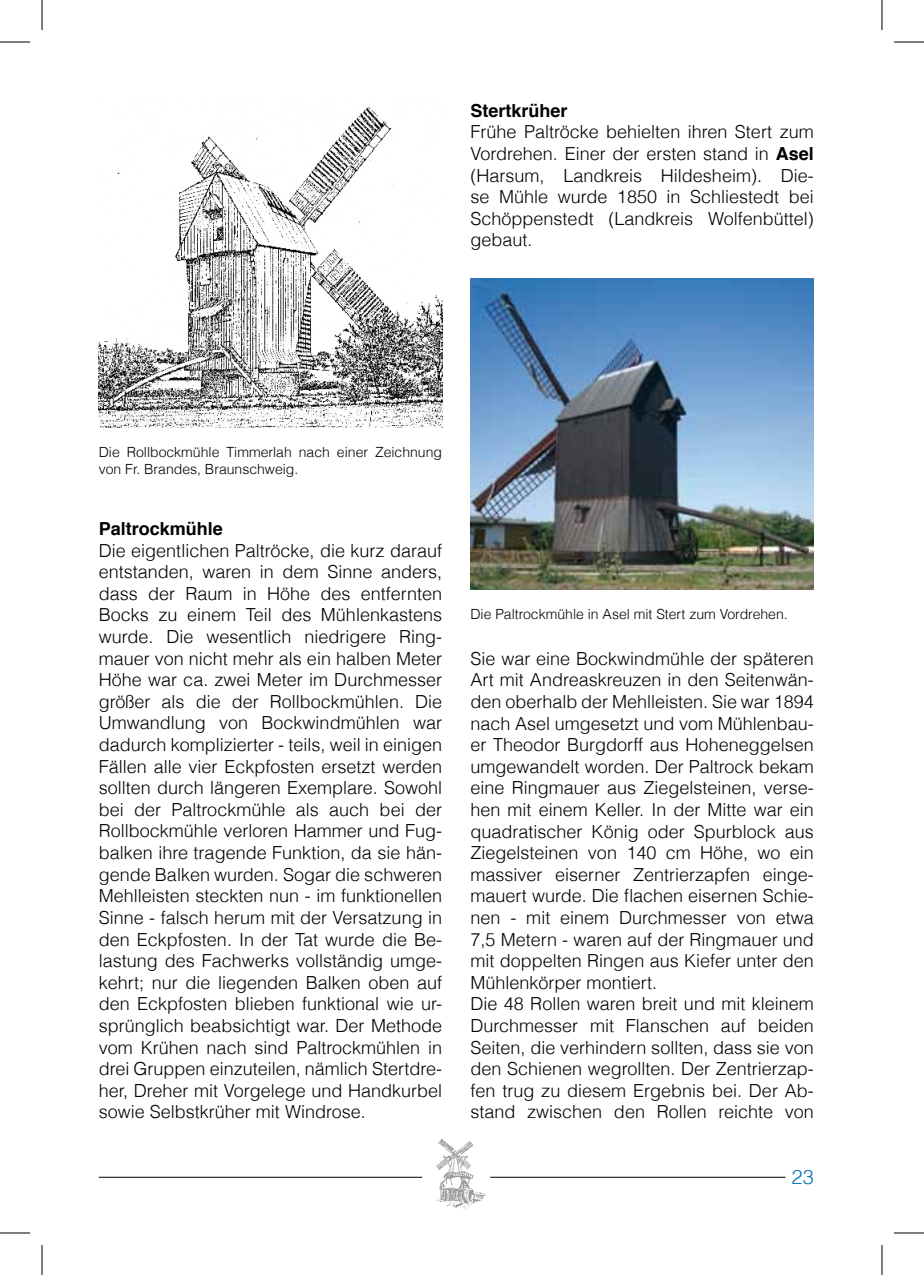
<style>
.page{position:relative;width:924px;height:1275px;background:#fff}
.page>*{position:absolute;margin:0;border:0;box-sizing:border-box;transform-origin:0 0}
.t1{font:300 20px "Helvetica";color:#0073b2}
.t2{font:300 18px/21.6px "Helvetica";color:#000;text-align:justify}
.t3{font:700 18px "Helvetica";color:#000}
.t4{font:300 14px/16.8px "Helvetica";color:#000}
.s1{font-weight:700}
</style>
<div class="page">
<hr style="left:490px;top:1176px;width:295px;height:1px;background:#000">
<hr style="left:99px;top:1176px;width:323px;height:1px;background:#000">
<img style="left:436px;top:1138px;width:51px;height:73px">
<img style="left:99px;top:100px;width:343px;height:328px">
<img style="left:470px;top:278px;width:343px;height:311px">
<hr style="left:0;top:42px;width:30px;height:1px;background:#000">
<hr style="left:893px;top:42px;width:30px;height:1px;background:#000">
<hr style="left:0;top:1232px;width:30px;height:1px;background:#000">
<hr style="left:893px;top:1232px;width:30px;height:1px;background:#000">
<hr style="left:42px;top:0;width:1px;height:30px;background:#000">
<hr style="left:42px;top:1245px;width:1px;height:30px;background:#000">
<hr style="left:881px;top:0;width:1px;height:30px;background:#000">
<hr style="left:881px;top:1245px;width:1px;height:30px;background:#000">
<p class="t3" style="left:470px;top:96px;width:99px">Stertkrüher</p>
<p class="t2" style="left:470px;top:120px;width:345px">Frühe Paltröcke behielten ihren Stert zum Vordrehen. Einer der ersten stand in <span class="s1">Asel </span>(Harsum, Landkreis Hildesheim). Die&shy;se Mühle wurde 1850 in Schliestedt bei Schöppenstedt (Landkreis Wolfenbüttel) gebaut.</p>
<p class="t4" style="left:99px;top:443px;width:344px">Die Rollbockmühle Timmerlah nach einer Zeichnung von Fr. Brandes, Braunschweig.</p>
<p class="t3" style="left:99px;top:514px;width:126px">Paltrockmühle</p>
<p class="t2" style="left:99px;top:538px;width:345px">Die eigentlichen Paltröcke, die kurz darauf entstanden, waren in dem Sinne anders, dass der Raum in Höhe des entfernten Bocks zu einem Teil des Mühlenkastens wurde. Die wesentlich niedrigere Ring&shy;mauer von nicht mehr als ein halben Meter Höhe war ca. zwei Meter im Durchmesser größer als die der Rollbockmühlen. Die Umwandlung von Bockwindmühlen war dadurch komplizierter - teils, weil in einigen Fällen alle vier Eckpfosten ersetzt werden sollten durch längeren Exemplare. Sowohl bei der Paltrockmühle als auch bei der Rollbockmühle verloren Hammer und Fug&shy;balken ihre tragende Funktion, da sie hän&shy;gende Balken wurden. Sogar die schweren Mehlleisten steckten nun - im funktionellen Sinne - falsch herum mit der Versatzung in den Eckpfosten. In der Tat wurde die Be&shy;lastung des Fachwerks vollständig umge&shy;kehrt; nur die liegenden Balken oben auf den Eckpfosten blieben funktional wie ur&shy;sprünglich beabsichtigt war. Der Methode vom Krühen nach sind Paltrockmühlen in drei Gruppen einzuteilen, nämlich Stertdre&shy;her, Dreher mit Vorgelege und Handkurbel sowie Selbstkrüher mit Windrose.</p>
<p class="t4" style="left:470px;top:605px;width:318px">Die Paltrockmühle in Asel mit Stert zum Vordrehen.</p>
<p class="t2" style="left:470px;top:646px;width:345px;text-align:left">Sie war eine Bockwindmühle der späteren Art mit Andreaskreuzen in den Seitenwän&shy;den oberhalb der Mehlleisten. Sie war 1894 nach Asel umgesetzt und vom Mühlenbau&shy;er Theodor Burgdorff aus Hoheneggelsen umgewandelt worden. Der Paltrock bekam eine Ringmauer aus Ziegelsteinen, verse&shy;hen mit einem Keller. In der Mitte war ein quadratischer König oder Spurblock aus Ziegelsteinen von 140 cm Höhe, wo ein massiver eiserner Zentrierzapfen einge&shy;mauert wurde. Die flachen eisernen Schie&shy;nen - mit einem Durchmesser von etwa 7,5 Metern - waren auf der Ringmauer und mit doppelten Ringen aus Kiefer unter den Mühlenkörper montiert.<br>Die 48 Rollen waren breit und mit kleinem Durchmesser mit Flanschen auf beiden Seiten, die verhindern sollten, dass sie von den Schienen wegrollten. Der Zentrierzap&shy;fen trug zu diesem Ergebnis bei. Der Ab&shy;stand zwischen den Rollen reichte von</p>
<p class="t1" style="left:791px;top:1160px;width:24px">23</p>
</div>
